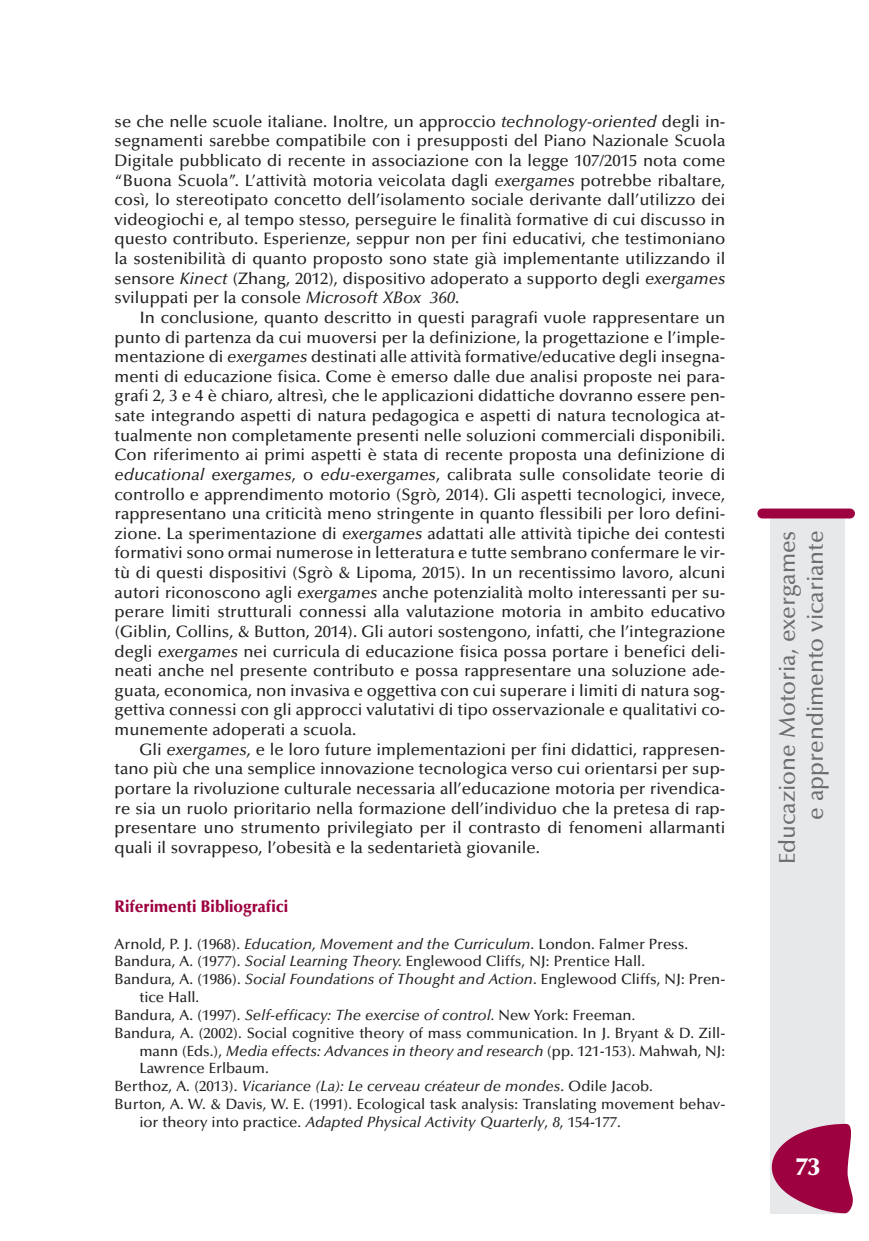
<style>
.page{position:relative;width:869px;height:1241px;background:#fff}
.page>*{position:absolute;margin:0;border:0;box-sizing:border-box;transform-origin:0 0}
.t1{font:900 24.5px "Optima";color:#fff}
.t2{font:500 22.75px/28px "Optima";color:#6c6d70;text-align:right}
.t3{font:500 16.62px/19.6px "Optima";color:#231f20;text-align:justify}
.t4{font:900 16.62px "Optima";color:#9d0140;scale:.95 1}
.t5{font:500 14.88px "Optima";color:#231f20}
.t6{font:italic 500 14.88px "Optima";color:#231f20}
.s1{font-style:italic}
.s2{font-style:normal}
</style>
<div class="page">
<div style="left:770px;top:516px;width:74px;height:697px;background:#e7e8e9"></div>
<div style="left:757px;top:508px;width:97px;height:10px;background:#9d0140;border-radius:5px"></div>
<svg style="left:771px;top:1123px;width:82px;height:89px"></svg>
<p class="t3" style="left:115px;top:113px;width:612px">se che nelle scuole italiane. Inoltre, un approccio <span class="s1">technology-oriented</span> degli in&shy;segnamenti sarebbe compatibile con i presupposti del Piano Nazionale Scuola Digitale pubblicato di recente in associazione con la legge 107/2015 nota come “Buona Scuola”. L’attività motoria veicolata dagli <span class="s1">exergames</span> potrebbe ribaltare, così, lo stereotipato concetto dell’isolamento sociale derivante dall’utilizzo dei videogiochi e, al tempo stesso, perseguire le finalità formative di cui discusso in questo contributo. Esperienze, seppur non per fini educativi, che testimoniano la sostenibilità di quanto proposto sono state già implementante utilizzando il sensore <span class="s1">Kinect</span> (Zhang, 2012), dispositivo adoperato a supporto degli <span class="s1">exergames </span>sviluppati per la console <span class="s1">Microsoft XBox 360</span>.</p>
<p class="t3" style="left:114px;top:309px;width:612px;text-indent:25px">In conclusione, quanto descritto in questi paragrafi vuole rappresentare un punto di partenza da cui muoversi per la definizione, la progettazione e l’imple&shy;mentazione di <span class="s1">exergames</span> destinati alle attività formative/educative degli insegna&shy;menti di educazione fisica. Come è emerso dalle due analisi proposte nei para&shy;grafi 2, 3 e 4 è chiaro, altresì, che le applicazioni didattiche dovranno essere pen&shy;sate integrando aspetti di natura pedagogica e aspetti di natura tecnologica at&shy;tualmente non completamente presenti nelle soluzioni commerciali disponibili.<br>Con riferimento ai primi aspetti è stata di recente proposta una definizione di <span class="s1">educational exergames</span>, o <span class="s1">edu-exergames</span>, calibrata sulle consolidate teorie di controllo e apprendimento motorio (Sgrò, 2014). Gli aspetti tecnologici, invece, rappresentano una criticità meno stringente in quanto flessibili per loro defini&shy;zione. La sperimentazione di <span class="s1">exergames</span> adattati alle attività tipiche dei contesti formativi sono ormai numerose in letteratura e tutte sembrano confermare le vir&shy;tù di questi dispositivi (Sgrò &amp; Lipoma, 2015). In un recentissimo lavoro, alcuni autori riconoscono agli <span class="s1">exergames</span> anche potenzialità molto interessanti per su&shy;perare limiti strutturali connessi alla valutazione motoria in ambito educativo (Giblin, Collins, &amp; Button, 2014). Gli autori sostengono, infatti, che l’integrazione degli <span class="s1">exergames</span> nei curricula di educazione fisica possa portare i benefici deli&shy;neati anche nel presente contributo e possa rappresentare una soluzione ade&shy;guata, economica, non invasiva e oggettiva con cui superare i limiti di natura sog&shy;gettiva connessi con gli approcci valutativi di tipo osservazionale e qualitativi co&shy;munemente adoperati a scuola.</p>
<p class="t3" style="left:114px;top:740px;width:612px;text-indent:25px">Gli <span class="s1">exergames,</span> e le loro future implementazioni per fini didattici, rappresen&shy;tano più che una semplice innovazione tecnologica verso cui orientarsi per sup&shy;portare la rivoluzione culturale necessaria all’educazione motoria per rivendica&shy;re sia un ruolo prioritario nella formazione dell’individuo che la pretesa di rap&shy;presentare uno strumento privilegiato per il contrasto di fenomeni allarmanti quali il sovrappeso, l’obesità e la sedentarietà giovanile.</p>
<p class="t4" style="left:115px;top:899px;width:184px">Riferimenti Bibliografici</p>
<p class="t5" style="left:115px;top:937px;width:575px">Arnold, P. J. (1968). <span class="s1">Education, Movement and the Curriculum</span>. London. Falmer Press.</p>
<p class="t5" style="left:115px;top:955px;width:531px">Bandura, A. (1977). <span class="s1">Social Learning Theory.</span> Englewood Cliffs, NJ: Prentice Hall.</p>
<p class="t5" style="left:114px;top:973px;width:612px">Bandura, A. (1986). <span class="s1">Social Foundations of Thought and Action</span>. Englewood Cliffs, NJ: Pren-</p>
<p class="t5" style="left:139px;top:991px;width:61px">tice Hall.</p>
<p class="t6" style="left:114px;top:1008px;width:522px"><span class="s2">Bandura, A. (1997).</span> Self-efficacy: The exercise of control. <span class="s2">New York: Freeman</span>.</p>
<p class="t5" style="left:114px;top:1026px;width:612px">Bandura, A. (2002). Social cognitive theory of mass communication. In J. Bryant &amp; D. Zill-</p>
<p class="t6" style="left:139px;top:1044px;width:587px"><span class="s2">mann (Eds.),</span> Media effects: Advances in theory and research <span class="s2">(pp. 121-153). Mahwah, NJ:</span></p>
<p class="t5" style="left:139px;top:1062px;width:131px">Lawrence Erlbaum.</p>
<p class="t6" style="left:114px;top:1080px;width:539px"><span class="s2">Berthoz, A. (2013).</span> Vicariance (La): Le cerveau créateur de mondes<span class="s2">. Odile Jacob.</span></p>
<p class="t5" style="left:114px;top:1097px;width:612px">Burton, A. W. &amp; Davis, W. E. (1991). Ecological task analysis: Translating movement behav-</p>
<p class="t6" style="left:139px;top:1115px;width:483px"><span class="s2">ior theory into practice.</span> Adapted Physical Activity Quarterly<span class="s2">,</span> 8<span class="s2">, 154-177.</span></p>
<h2 class="t2" style="left:775px;top:864px;width:335px;rotate:-90deg">Educazione Motoria, exergames e apprendimento vicariante</h2>
<h1 class="t1" style="left:795px;top:1156px;width:26px">73</h1>
</div>
